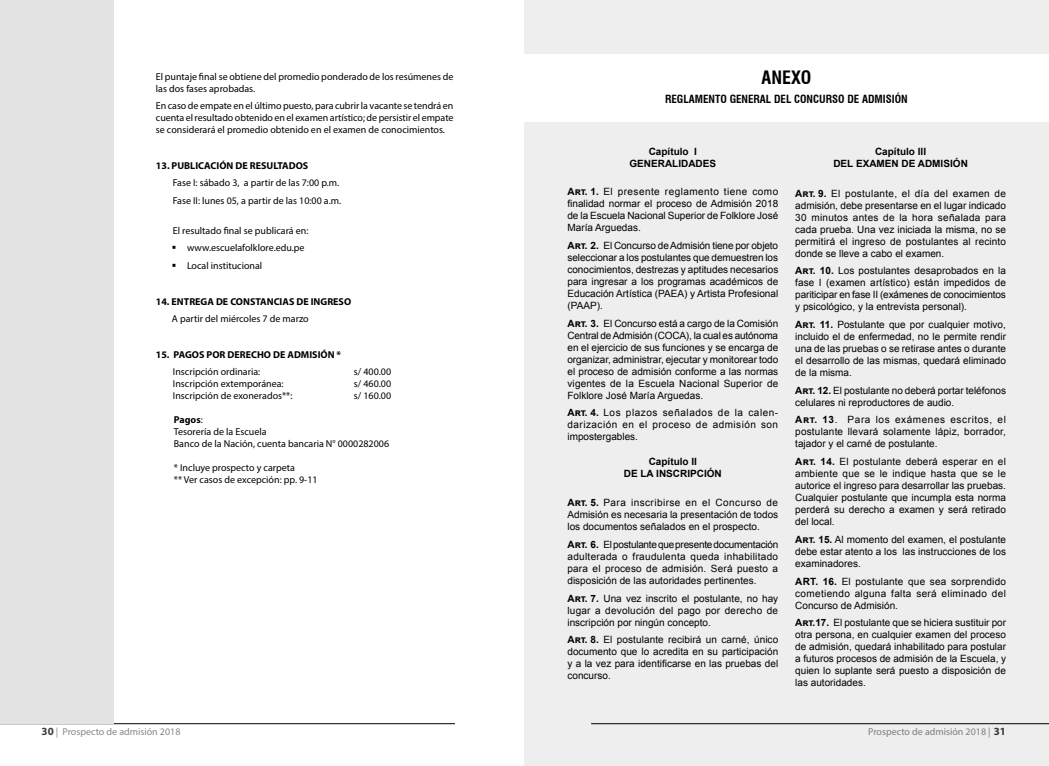
<style>
.page{position:relative;width:1049px;height:766px;background:#fff}
.page>*{position:absolute;margin:0;border:0;box-sizing:border-box;transform-origin:0 0}
.t1{font:700 condensed 18px "Swiss 721 BT";color:#000}
.t2{font:700 condensed 11px "Swiss 721 BT";color:#000}
.t3{font:10px/12px "Arial";color:#000;text-align:justify}
.t4{font:10px/12px "Myriad Pro";color:#000}
.t5{font:700 10px "Myriad Pro";color:#000}
.t6{font:700 10px/12px "Arial";color:#000;text-align:center}
.t7{font:10px "Myriad Pro";color:#878787}
.s1{font-weight:700}
.s2{font-weight:700;font-size:11px;color:#3c3c3b}
</style>
<div class="page">
<hr style="left:0;top:723px;width:455px;height:1px;background:#000">
<div style="left:524px;top:0;width:525px;height:765px;background:#eee"></div>
<div style="left:524px;top:55px;width:525px;height:67px;background:#fff"></div>
<div style="left:0;top:0;width:113px;height:723px;background:#e3e3e3"></div>
<p class="t4" style="left:156px;top:70px;width:299px">El puntaje final se obtiene del promedio ponderado de los resúmenes de las dos fases aprobadas.</p>
<p class="t4" style="left:156px;top:100px;width:299px;text-align:justify">En caso de empate en el último puesto, para cubrir la vacante se tendrá en cuenta el resultado obtenido en el examen artístico; de persistir el empate se considerará el promedio obtenido en el examen de conocimientos.</p>
<p class="t5" style="left:156px;top:159px;width:154px">13. PUBLICACIÓN DE RESULTADOS</p>
<p class="t4" style="left:173px;top:174px;width:170px;line-height:17.7px">Fase I: sábado 3, a partir de las 7:00 p.m.<br>Fase II: lunes 05, a partir de las 10:00 a.m.</p>
<p class="t4" style="left:187px;top:221px;width:123px;line-height:17.7px;text-indent:-14px">El resultado final se publicará en: www.escuelafolklore.edu.pe<br>Local institucional</p>
<p class="t5" style="left:156px;top:294px;width:197px">14. ENTREGA DE CONSTANCIAS DE INGRESO</p>
<p class="t4" style="left:172px;top:312px;width:138px">A partir del miércoles 7 de marzo</p>
<p class="t5" style="left:156px;top:347px;width:187px">15. PAGOS POR DERECHO DE ADMISIÓN *</p>
<p class="t4" style="left:173px;top:365px;width:89px">Inscripción ordinaria:</p>
<p class="t4" style="left:354px;top:365px;width:39px">s/ 400.00</p>
<p class="t4" style="left:173px;top:377px;width:112px">Inscripción extemporánea:</p>
<p class="t4" style="left:354px;top:377px;width:39px">s/ 460.00</p>
<p class="t4" style="left:173px;top:389px;width:121px">Inscripción de exonerados**:</p>
<p class="t4" style="left:354px;top:389px;width:39px">s/ 160.00</p>
<p class="t4" style="left:174px;top:413px;width:217px"><span class="s1">Pagos</span>:<br>Tesorería de la Escuela<br>Banco de la Nación, cuenta bancaria N° 0000282006</p>
<p class="t4" style="left:174px;top:461px;width:145px">* Incluye prospecto y carpeta<br>** Ver casos de excepción: pp. 9-11</p>
<h1 class="t1" style="left:762px;top:67px;width:51px">ANEXO</h1>
<p class="t2" style="left:665px;top:93px;width:244px">REGLAMENTO GENERAL DEL CONCURSO DE ADMISIÓN</p>
<p class="t6" style="left:629px;top:145px;width:88px">Capítulo I<br>GENERALIDADES</p>
<p class="t3" style="left:567px;top:186px;width:212px"><span class="s1">Art. 1.</span> El presente reglamento tiene como finalidad normar el proceso de Admisión 2018 de la Escuela Nacional Superior de Folklore José María Arguedas.</p>
<p class="t3" style="left:567px;top:239px;width:212px"><span class="s1">Art. 2.</span> El Concurso de Admisión tiene por objeto seleccionar a los postulantes que demuestren los conocimientos, destrezas y aptitudes necesarios para ingresar a los programas académicos de Educación Artística (PAEA) y Artista Profesional (PAAP).</p>
<p class="t3" style="left:567px;top:317px;width:212px"><span class="s1">Art. 3.</span> El Concurso está a cargo de la Comisión Central de Admisión (COCA), la cual es autónoma en el ejercicio de sus funciones y se encarga de organizar, administrar, ejecutar y monitorear todo el proceso de admisión conforme a las normas vigentes de la Escuela Nacional Superior de Folklore José María Arguedas.</p>
<p class="t3" style="left:567px;top:407px;width:212px"><span class="s1">Art. 4.</span> Los plazos señalados de la calen&shy;darización en el proceso de admisión son impostergables.</p>
<p class="t6" style="left:624px;top:455px;width:99px">Capítulo II<br>DE LA INSCRIPCIÓN</p>
<p class="t3" style="left:567px;top:496px;width:212px"><span class="s1">Art. 5.</span> Para inscribirse en el Concurso de Admisión es necesaria la presentación de todos los documentos señalados en el prospecto.</p>
<p class="t3" style="left:567px;top:538px;width:212px"><span class="s1">Art. 6.</span> El postulante que presente documentación adulterada o fraudulenta queda inhabilitado para el proceso de admisión. Será puesto a disposición de las autoridades pertinentes.</p>
<p class="t3" style="left:567px;top:592px;width:212px"><span class="s1">Art. 7.</span> Una vez inscrito el postulante, no hay lugar a devolución del pago por derecho de inscripción por ningún concepto.</p>
<p class="t3" style="left:567px;top:633px;width:212px"><span class="s1">Art. 8.</span> El postulante recibirá un carné, único documento que lo acredita en su participación y a la vez para identificarse en las pruebas del concurso.</p>
<p class="t6" style="left:833px;top:145px;width:136px">Capítulo III<br>DEL EXAMEN DE ADMISIÓN</p>
<p class="t3" style="left:795px;top:187px;width:212px"><span class="s1">Art. 9.</span> El postulante, el día del examen de admisión, debe presentarse en el lugar indicado 30 minutos antes de la hora señalada para cada prueba. Una vez iniciada la misma, no se permitirá el ingreso de postulantes al recinto donde se lleve a cabo el examen.</p>
<p class="t3" style="left:795px;top:265px;width:212px"><span class="s1">Art. 10.</span> Los postulantes desaprobados en la fase I (examen artístico) están impedidos de pariticipar en fase II (exámenes de conocimientos y psicológico, y la entrevista personal).</p>
<p class="t3" style="left:795px;top:318px;width:212px"><span class="s1">Art. 11.</span> Postulante que por cualquier motivo, incluido el de enfermedad, no le permite rendir una de las pruebas o se retirase antes o durante el desarrollo de las mismas, quedará eliminado de la misma.</p>
<p class="t3" style="left:795px;top:384px;width:212px"><span class="s1">Art. 12.</span> El postulante no deberá portar teléfonos celulares ni reproductores de audio.</p>
<p class="t3" style="left:795px;top:414px;width:212px"><span class="s1">Art. 13</span>. Para los exámenes escritos, el postulante llevará solamente lápiz, borrador, tajador y el carné de postulante.</p>
<p class="t3" style="left:795px;top:455px;width:212px"><span class="s1">Art. 14.</span> El postulante deberá esperar en el ambiente que se le indique hasta que se le autorice el ingreso para desarrollar las pruebas.<br>Cualquier postulante que incumpla esta norma perderá su derecho a examen y será retirado del local.</p>
<p class="t3" style="left:795px;top:533px;width:212px"><span class="s1">Art. 15.</span> Al momento del examen, el postulante debe estar atento a los las instrucciones de los examinadores.</p>
<p class="t3" style="left:795px;top:575px;width:212px"><span class="s1">ART. 16.</span> El postulante que sea sorprendido cometiendo alguna falta será eliminado del Concurso de Admisión.</p>
<p class="t3" style="left:795px;top:616px;width:212px"><span class="s1">Art.17.</span> El postulante que se hiciera sustituir por otra persona, en cualquier examen del proceso de admisión, quedará inhabilitado para postular a futuros procesos de admisión de la Escuela, y quien lo suplante será puesto a disposición de las autoridades.</p>
<p class="t7" style="left:42px;top:724px;width:140px"><span class="s2">30</span> | Prospecto de admisión 2018</p>
<p class="t7" style="left:868px;top:724px;width:139px">Prospecto de admisión 2018 | <span class="s2">31</span></p>
</div>
